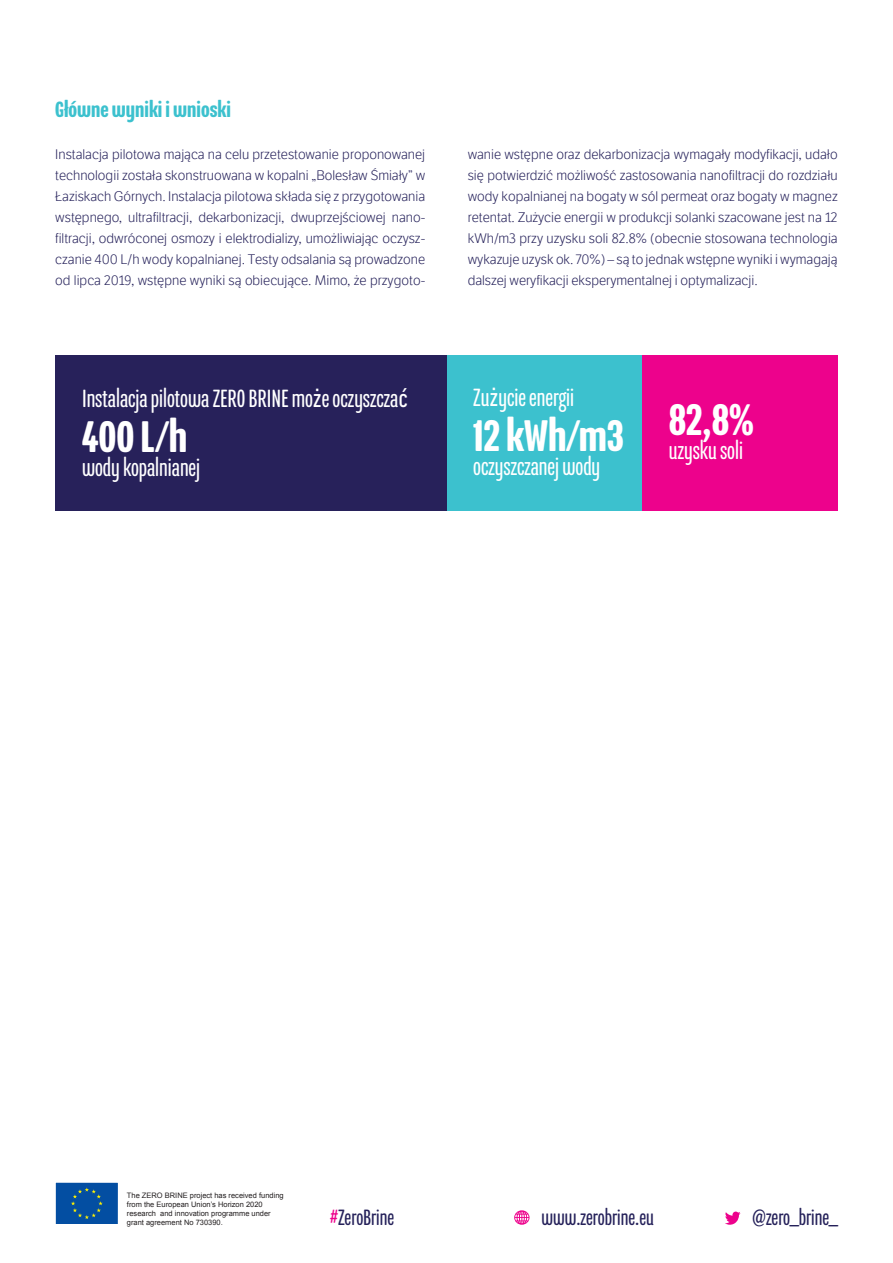
<style>
.page{position:relative;width:893px;height:1263px;background:#fff}
.page>*{position:absolute;margin:0;border:0;box-sizing:border-box;transform-origin:0 0}
.t1{font:500 48px "Program Nar OT";color:#fff}
.t2{font:27px "Program Nar OT";color:#fff}
.t3{font:24px "Program Nar OT";color:#25215a}
.t4{font:500 24px "Program Nar OT";color:#3cc1ce}
.Body{font:300 13.5px/21px "Etica W02";color:#25215a;text-align:justify}
.t5{font:7.5px/9px "Arial";color:#231f20}
.s1{font-family:"DIN Next LT Pro";font-stretch:condensed}
.s2{color:#ed028c}
</style>
<div class="page">
<svg style="left:55px;top:1182px;width:63px;height:42px;background:#1258a0"></svg>
<svg style="left:514px;top:1210px;width:15px;height:15px"></svg>
<svg style="left:725px;top:1211px;width:15px;height:14px"></svg>
<div style="left:446px;top:355px;width:196px;height:155px;background:#3cc1ce"></div>
<div style="left:55px;top:355px;width:391px;height:155px;background:#27215a"></div>
<div style="left:642px;top:355px;width:195px;height:155px;background:#ed028c"></div>
<p class="t4" style="left:55px;top:96px;width:177px">Główne wyniki i wnioski</p>
<p class="Body" style="left:55px;top:144px;width:371px">Instalacja pilotowa mająca na celu przetestowanie proponowanej technologii została skonstruowana w kopalni „Bolesław Śmiały” w Łaziskach Górnych. Instalacja pilotowa składa się z przygotowania wstępnego, ultrafiltracji, dekarbonizacji, dwuprzejściowej nano&shy;filtracji, odwróconej osmozy i elektrodializy, umożliwiając oczysz&shy;czanie 400 L/h wody kopalnianej. Testy odsalania są prowadzone od lipca 2019, wstępne wyniki są obiecujące. Mimo, że przygoto-</p>
<p class="Body" style="left:468px;top:144px;width:371px">wanie wstępne oraz dekarbonizacja wymagały modyfikacji, udało się potwierdzić możliwość zastosowania nanofiltracji do rozdziału wody kopalnianej na bogaty w sól permeat oraz bogaty w magnez retentat. Zużycie energii w produkcji solanki szacowane jest na 12 kWh/m3 przy uzysku soli 82.8% (obecnie stosowana technologia wykazuje uzysk ok. 70%) – są to jednak wstępne wyniki i wymagają dalszej weryfikacji eksperymentalnej i optymalizacji.</p>
<p class="t2" style="left:82px;top:385px;width:327px">Instalacja pilotowa ZERO BRINE mo<span class="s1">ż</span>e oczyszcza<span class="s1">ć</span></p>
<p class="t1" style="left:82px;top:411px;width:107px">400 L/h</p>
<p class="t2" style="left:82px;top:454px;width:120px">wody kopalnianej</p>
<p class="t2" style="left:473px;top:383px;width:102px">Zu<span class="s1">ż</span>ycie energii</p>
<p class="t1" style="left:473px;top:409px;width:152px">12 kWh/m3</p>
<p class="t2" style="left:473px;top:452px;width:129px">oczyszczanej wody</p>
<p class="t1" style="left:669px;top:394px;width:87px">82,8%</p>
<p class="t2" style="left:669px;top:437px;width:76px">uzysku soli</p>
<p class="t5" style="left:127px;top:1191px;width:158px">The ZERO BRINE project has received funding from the European Union’s Horizon 2020 research and innovation programme under grant agreement No 730390.</p>
<p class="t3" style="left:330px;top:1205px;width:66px"><span class="s2">#</span>ZeroBrine</p>
<p class="t3" style="left:541px;top:1205px;width:114px">www.zerobrine.eu</p>
<p class="t3" style="left:752px;top:1205px;width:87px">@zero_brine_</p>
</div>
